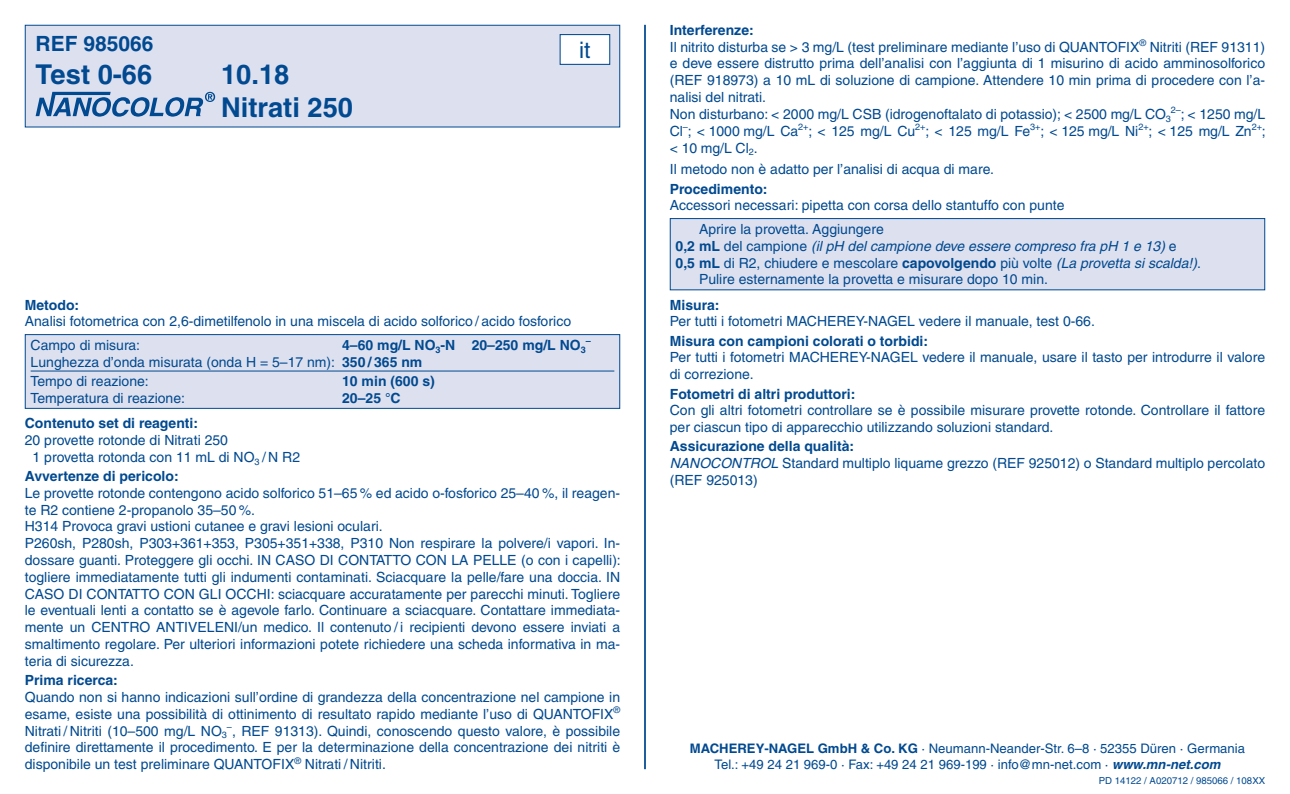
<style>
.page{position:relative;width:1290px;height:794px;background:#fff}
.page>*{position:absolute;margin:0;border:0;box-sizing:border-box;transform-origin:0 0}
.TestNo___Name{font:700 27.3px "Helvetica LT Pro";color:#014990}
.t1{font:22.75px "Helvetica LT Pro";color:#014990}
.REF{font:700 21px "Helvetica LT Pro";color:#014990}
.Fließtext{font:14px/16.8px "Helvetica LT Pro";color:#014990}
.Fließtext_Flatter__T{font:14px "Helvetica LT Pro";color:#014990}
.Subhead{font:700 14px "Helvetica LT Pro";color:#014990}
.Fließtext_Flatter__T-2{font:italic 14px "Helvetica LT Pro";color:#014990}
.Fließtext_Flatter__T-3{font:700 14px "Helvetica LT Pro";color:#014990}
.Fließtext_Abstand_vo{font:14px "Helvetica LT Pro";color:#014990}
.Fließtext-2{font:700 14px "Helvetica LT Pro";color:#014990}
.Adresse{font:13.12px/15.8px "Helvetica LT Pro";color:#014990;text-align:center}
.t2{font:9.62px "Helvetica LT Pro";color:#014990}
.Fließtext_Flatter__T-4{font:700 9.1px "Helvetica LT Pro";color:#014990}
.s1{font-weight:700}
.s2{font-weight:700;font-style:normal}
.s3{font-style:normal}
.s4{font-style:italic}
.s5{font-weight:700;font-style:italic}
</style>
<div class="page">
<hr style="left:644px;top:25px;width:2px;height:744px;background:#014990">
<div style="left:25px;top:25px;width:595px;height:102px;background:#dde1ef"></div>
<svg style="left:36px;top:92px;width:179px;height:25px"></svg>
<div style="left:25px;top:25px;width:595px;height:102px;border:1px solid #014990"></div>
<div style="left:560px;top:35px;width:50px;height:29px;background:#fff"></div>
<div style="left:560px;top:34px;width:50px;height:31px;border:1px solid #014990"></div>
<div style="left:25px;top:334px;width:595px;height:74px;background:#dde1ef"></div>
<hr style="left:31px;top:370px;width:583px;height:1px;background:#014990">
<div style="left:25px;top:334px;width:595px;height:75px;border:1px solid #014990"></div>
<div style="left:670px;top:218px;width:595px;height:72px;background:#dde1ef"></div>
<div style="left:670px;top:218px;width:595px;height:72px;border:1px solid #014990"></div>
<p class="REF" style="left:36px;top:30px;width:119px">REF 985066</p>
<p class="TestNo___Name" style="left:36px;top:57px;width:118px">Test 0-66</p>
<p class="TestNo___Name" style="left:221px;top:57px;width:70px">10.18</p>
<p class="TestNo___Name" style="left:221px;top:90px;width:133px">Nitrati 250</p>
<p class="t1" style="left:579px;top:36px;width:13px">it</p>
<p class="Subhead" style="left:25px;top:296px;width:56px">Metodo:</p>
<p class="Fließtext" style="left:25px;top:313px;width:548px">Analisi fotometrica con 2,6-dimetilfenolo in una miscela di acido solforico / acido fosforico</p>
<p class="Fließtext_Flatter__T" style="left:31px;top:337px;width:111px">Campo di misura:</p>
<p class="Fließtext_Flatter__T-3" style="left:342px;top:336px;width:245px">4–60 mg/L NO<sub>3</sub>-N 20–250 mg/L NO<sub>3</sub></p>
<p class="Fließtext_Flatter__T-4" style="left:586px;top:336px;width:7px">–</p>
<p class="Fließtext_Flatter__T" style="left:31px;top:354px;width:393px">Lunghezza d’onda misurata (onda H = 5–17 nm): <span class="s1">350 / 365 nm</span></p>
<p class="Fließtext_Flatter__T" style="left:31px;top:373px;width:120px">Tempo di reazione:</p>
<p class="Fließtext_Flatter__T-3" style="left:342px;top:373px;width:94px">10 min (600 s)</p>
<p class="Fließtext_Flatter__T" style="left:31px;top:390px;width:156px">Temperatura di reazione:</p>
<p class="Fließtext_Flatter__T-3" style="left:342px;top:389px;width:60px">20–25 °C</p>
<p class="Subhead" style="left:25px;top:414px;width:175px">Contenuto set di reagenti:</p>
<p class="Fließtext" style="left:25px;top:431px;width:205px">20 provette rotonde di Nitrati 250</p>
<p class="Fließtext" style="left:33px;top:448px;width:269px">1 provetta rotonda con 11 mL di NO<sub>3</sub> / N R2</p>
<p class="Subhead" style="left:25px;top:467px;width:155px">Avvertenze di pericolo:</p>
<p class="Fließtext" style="left:25px;top:484px;width:597px">Le provette rotonde contengono acido solforico 51–65 % ed acido o-fosforico 25–40 %, il reagen&shy;te R2 contiene 2-propanolo 35–50 %.</p>
<p class="Fließtext" style="left:25px;top:518px;width:360px">H314 Provoca gravi ustioni cutanee e gravi lesioni oculari.</p>
<p class="Fließtext" style="left:25px;top:535px;width:597px;text-align:justify">P260sh, P280sh, P303+361+353, P305+351+338, P310 Non respirare la polvere/i vapori. In&shy;dossare guanti. Proteggere gli occhi. IN CASO DI CONTATTO CON LA PELLE (o con i capelli): togliere immediatamente tutti gli indumenti contaminati. Sciacquare la pelle/fare una doccia. IN CASO DI CONTATTO CON GLI OCCHI: sciacquare accuratamente per parecchi minuti. Togliere le eventuali lenti a contatto se è agevole farlo. Continuare a sciacquare. Contattare immediata&shy;mente un CENTRO ANTIVELENI/un medico. Il contenuto / i recipienti devono essere inviati a smaltimento regolare. Per ulteriori informazioni potete richiedere una scheda informativa in ma&shy;teria di sicurezza.</p>
<p class="Subhead" style="left:25px;top:671px;width:95px">Prima ricerca:</p>
<p class="Fließtext" style="left:25px;top:688px;width:597px;text-align:justify">Quando non si hanno indicazioni sull’ordine di grandezza della concentrazione nel campione in esame, esiste una possibilità di ottinimento di resultato rapido mediante l’uso di QUANTOFIX<sup>® </sup>Nitrati / Nitriti (10–500 mg/L NO<sub>3</sub><sup>–</sup>, REF 91313). Quindi, conoscendo questo valore, è possibile definire direttamente il procedimento. E per la determinazione della concentrazione dei nitriti è disponibile un test preliminare QUANTOFIX<sup>®</sup> Nitrati / Nitriti.</p>
<p class="Fließtext-2" style="left:670px;top:21px;width:86px">Interferenze:</p>
<p class="Fließtext" style="left:670px;top:38px;width:597px;text-align:justify">Il nitrito disturba se &gt; 3 mg/L (test preliminare mediante l’uso di QUANTOFIX<sup>®</sup> Nitriti (REF 91311) e deve essere distrutto prima dell’analisi con l’aggiunta di 1 misurino di acido amminosolforico (REF 918973) a 10 mL di soluzione di campione. Attendere 10 min prima di procedere con l’a&shy;nalisi del nitrati.</p>
<p class="Fließtext" style="left:670px;top:106px;width:597px;text-align:justify">Non disturbano: &lt; 2000 mg/L CSB (idrogenoftalato di potassio); &lt; 2500 mg/L CO<sub>3</sub><sup>2–</sup>; &lt; 1250 mg/L Cl<sup>–</sup>; &lt; 1000 mg/L Ca<sup>2+</sup>; &lt; 125 mg/L Cu<sup>2+</sup>; &lt; 125 mg/L Fe<sup>3+</sup>; &lt; 125 mg/L Ni<sup>2+</sup>; &lt; 125 mg/L Zn<sup>2+</sup>; &lt; 10 mg/L Cl<sub>2</sub>.</p>
<p class="Fließtext_Abstand_vo" style="left:670px;top:161px;width:326px">Il metodo non è adatto per l’analisi di acqua di mare.</p>
<p class="Subhead" style="left:670px;top:180px;width:99px">Procedimento:</p>
<p class="Fließtext" style="left:670px;top:197px;width:396px">Accessori necessari: pipetta con corsa dello stantuffo con punte</p>
<p class="Fließtext_Flatter__T" style="left:699px;top:221px;width:186px">Aprire la provetta. Aggiungere</p>
<p class="Fließtext_Flatter__T-2" style="left:676px;top:238px;width:502px"><span class="s2">0,2 mL</span> <span class="s3">del campione</span> (il pH del campione deve essere compreso fra pH 1 e 13) <span class="s3">e</span></p>
<p class="Fließtext_Flatter__T" style="left:676px;top:255px;width:527px"><span class="s1">0,5 mL</span> di R2, chiudere e mescolare <span class="s1">capovolgendo</span> più volte <span class="s4">(La provetta si scalda!)</span>.</p>
<p class="Fließtext_Flatter__T" style="left:699px;top:271px;width:351px">Pulire esternamente la provetta e misurare dopo 10 min.</p>
<p class="Subhead" style="left:670px;top:296px;width:51px">Misura:</p>
<p class="Fließtext" style="left:670px;top:313px;width:427px">Per tutti i fotometri MACHEREY-NAGEL vedere il manuale, test 0-66.</p>
<p class="Subhead" style="left:670px;top:332px;width:260px">Misura con campioni colorati o torbidi:</p>
<p class="Fließtext" style="left:670px;top:349px;width:597px">Per tutti i fotometri MACHEREY-NAGEL vedere il manuale, usare il tasto per introdurre il valore di correzione.</p>
<p class="Subhead" style="left:670px;top:385px;width:187px">Fotometri di altri produttori:</p>
<p class="Fließtext" style="left:670px;top:402px;width:597px">Con gli altri fotometri controllare se è possibile misurare provette rotonde. Controllare il fattore per ciascun tipo di apparecchio utilizzando soluzioni standard.</p>
<p class="Subhead" style="left:670px;top:438px;width:186px">Assicurazione della qualità:</p>
<p class="Fließtext" style="left:670px;top:455px;width:597px"><span class="s4">NANOCONTROL</span> Standard multiplo liquame grezzo (REF 925012) o Standard multiplo percolato (REF 925013)</p>
<p class="Adresse" style="left:690px;top:741px;width:557px"><span class="s1">MACHEREY-NAGEL GmbH &amp; Co. KG</span> · Neumann-Neander-Str. 6–8 · 52355 Düren · Germania<br>Tel.: +49 24 21 969-0 · Fax: +49 24 21 969-199 · info@mn-net.com · <span class="s5">www.mn-net.com</span></p>
<p class="t2" style="left:1099px;top:774px;width:168px">PD 14122 / A020712 / 985066 / 108XX</p>
</div>
